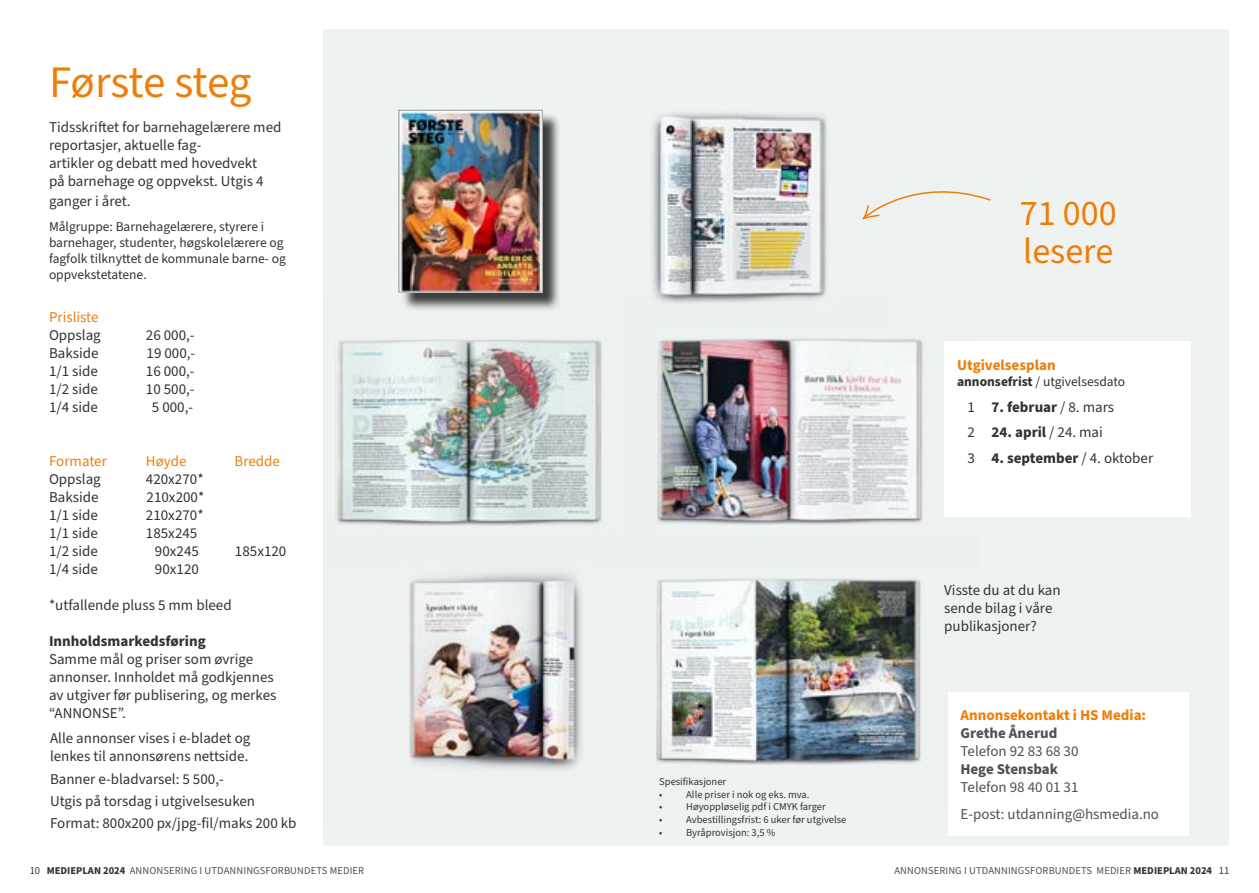
<style>
.page{position:relative;width:1259px;height:893px;background:#fff}
.page>*{position:absolute;margin:0;border:0;box-sizing:border-box;transform-origin:0 0}
.t1{font:45px "Source Sans Pro";letter-spacing:-.015em;color:#ef7e09}
.t2{font:36px/37.5px "Source Sans Pro";color:#ef7d05}
.t3{font:15px/18px "Source Sans Pro";color:#333}
.t4{font:700 15px/25.5px "Source Sans Pro";color:#333}
.t5{font:15px/26.5px "Source Sans Pro";color:#525050}
.t6{font:700 15px "Source Sans Pro";color:#ef7e09}
.t7{font:15px "Source Sans Pro";color:#ef7e09}
.t8{font:700 15px "Source Sans Pro";color:#525050}
.t9{font:13.5px/16.2px "Source Sans Pro";color:#333}
.t10{font:10.5px "Source Sans Pro";color:#333}
.t11{font:10.5px "Source Sans Pro";letter-spacing:.01em;color:#525050}
.s1{font-weight:700}
.s2{font-weight:400}
.s3{color:#333}
.s4{font-weight:700;color:#333}
</style>
<div class="page">
<div style="left:323px;top:30px;width:906px;height:816px;background:#eef3f2"></div>
<img style="left:656px;top:578px;width:265px;height:187px">
<img style="left:652px;top:112px;width:175px;height:185px">
<img style="left:659px;top:297px;width:320px;height:228px">
<svg style="left:862px;top:191px;width:129px;height:29px"></svg>
<img style="left:409px;top:571px;width:173px;height:199px">
<img style="left:335px;top:297px;width:324px;height:229px">
<div style="left:944px;top:342px;width:247px;height:175px;background:#fff"></div>
<div style="left:947px;top:692px;width:241px;height:144px;background:#fff"></div>
<div style="left:401px;top:113px;width:159px;height:198px;background:#000;opacity:.75"></div>
<img style="left:401px;top:112px;width:139px;height:178px">
<h1 class="t1" style="left:49px;top:52px;width:204px">Første steg</h1>
<p class="t3" style="left:49px;top:119px;width:234px">Tidsskriftet for barnehagelærere med reportasjer, aktuelle fag-<br>artikler og debatt med hovedvekt<br>på barnehage og oppvekst. Utgis 4</p>
<p class="t3" style="left:49px;top:192px;width:83px">ganger i året.</p>
<p class="t9" style="left:49px;top:218px;width:238px">Målgruppe: Barnehagelærere, styrere i barnehager, studenter, høgskolelærere og fagfolk tilknyttet de kommunale barne- og oppvekstetatene.</p>
<p class="t7" style="left:49px;top:307px;width:51px">Prisliste</p>
<p class="t3" style="left:49px;top:326px;width:53px">Oppslag</p>
<p class="t3" style="left:146px;top:326px;width:50px">26 000,-</p>
<p class="t3" style="left:49px;top:344px;width:51px">Bakside</p>
<p class="t3" style="left:147px;top:344px;width:50px">19 000,-</p>
<p class="t3" style="left:49px;top:362px;width:50px">1/1 side</p>
<p class="t3" style="left:146px;top:362px;width:50px">16 000,-</p>
<p class="t3" style="left:49px;top:380px;width:50px">1/2 side</p>
<p class="t3" style="left:146px;top:380px;width:50px">10 500,-</p>
<p class="t3" style="left:49px;top:398px;width:50px">1/4 side</p>
<p class="t3" style="left:152px;top:398px;width:43px">5 000,-</p>
<p class="t7" style="left:49px;top:451px;width:59px">Formater</p>
<p class="t7" style="left:146px;top:451px;width:42px">Høyde</p>
<p class="t7" style="left:234px;top:451px;width:47px">Bredde</p>
<p class="t3" style="left:49px;top:470px;width:53px">Oppslag</p>
<p class="t3" style="left:146px;top:470px;width:59px">420x270*</p>
<p class="t3" style="left:49px;top:488px;width:51px">Bakside</p>
<p class="t3" style="left:147px;top:488px;width:59px">210x200*</p>
<p class="t3" style="left:49px;top:506px;width:50px">1/1 side</p>
<p class="t3" style="left:146px;top:506px;width:59px">210x270*</p>
<p class="t3" style="left:49px;top:524px;width:50px">1/1 side</p>
<p class="t3" style="left:146px;top:524px;width:53px">185x245</p>
<p class="t3" style="left:49px;top:542px;width:50px">1/2 side</p>
<p class="t3" style="left:155px;top:542px;width:45px">90x245</p>
<p class="t3" style="left:235px;top:542px;width:53px">185x120</p>
<p class="t3" style="left:49px;top:560px;width:50px">1/4 side</p>
<p class="t3" style="left:155px;top:560px;width:45px">90x120</p>
<p class="t3" style="left:49px;top:596px;width:184px">*utfallende pluss 5 mm bleed</p>
<p class="t4" style="left:49px;top:629px;width:158px">Innholdsmarkedsføring</p>
<p class="t3" style="left:49px;top:650px;width:229px">Samme mål og priser som øvrige annonser. Innholdet må godkjennes av utgiver før publisering, og merkes “ANNONSE”.</p>
<p class="t3" style="left:50px;top:730px;width:202px">Alle annonser vises i e-bladet og lenkes til annonsørens nettside.</p>
<p class="t3" style="left:50px;top:768px;width:248px;line-height:22.2px">Banner e-bladvarsel: 5 500,-<br>Utgis på torsdag i utgivelsesuken<br>Format: 800x200 px/jpg-fil/maks 200 kb</p>
<p class="t10" style="left:659px;top:775px;width:68px">Spesifikasjoner</p>
<p class="t10" style="left:659px;top:787px;width:152px">• Alle priser i nok og eks. mva.</p>
<p class="t10" style="left:659px;top:800px;width:168px">• Høyoppløselig pdf i CMYK farger</p>
<p class="t10" style="left:659px;top:812px;width:189px">• Avbestillingsfrist: 6 uker før utgivelse</p>
<p class="t10" style="left:659px;top:825px;width:118px">• Byråprovisjon: 3,5 %</p>
<h2 class="t2" style="left:1020px;top:196px;width:98px">71 000 lesere</h2>
<p class="t6" style="left:957px;top:355px;width:100px">Utgivelsesplan</p>
<p class="t9" style="left:957px;top:374px;width:170px"><span class="s1">annonsefrist</span> / utgivelsesdato</p>
<p class="t4" style="left:967px;top:394px;width:187px"><span class="s2">1</span> 7. februar <span class="s2">/ 8. mars<br>2</span> 24. april <span class="s2">/ 24. mai<br>3</span> 4. september <span class="s2">/ 4. oktober</span></p>
<p class="t3" style="left:944px;top:582px;width:118px">Visste du at du kan sende bilag i våre publikasjoner?</p>
<p class="t6" style="left:960px;top:705px;width:187px">Annonsekontakt i HS Media:</p>
<p class="t8" style="left:960px;top:723px;width:98px">Grethe Ånerud</p>
<p class="t5" style="left:960px;top:738px;width:119px">Telefon 92 83 68 30</p>
<p class="t8" style="left:960px;top:759px;width:99px">Hege Stensbak</p>
<p class="t5" style="left:960px;top:774px;width:200px">Telefon 98 40 01 31<br>E-post: utdanning@hsmedia.no</p>
<p class="t11" style="left:30px;top:863px;width:336px"><span class="s3">10</span> <span class="s4">MEDIEPLAN 2024</span> ANNONSERING I UTDANNINGSFORBUNDETS MEDIER</p>
<p class="t11" style="left:894px;top:863px;width:336px">ANNONSERING I UTDANNINGSFORBUNDETS MEDIER <span class="s4">MEDIEPLAN 2024</span> <span class="s3">11</span></p>
</div>
